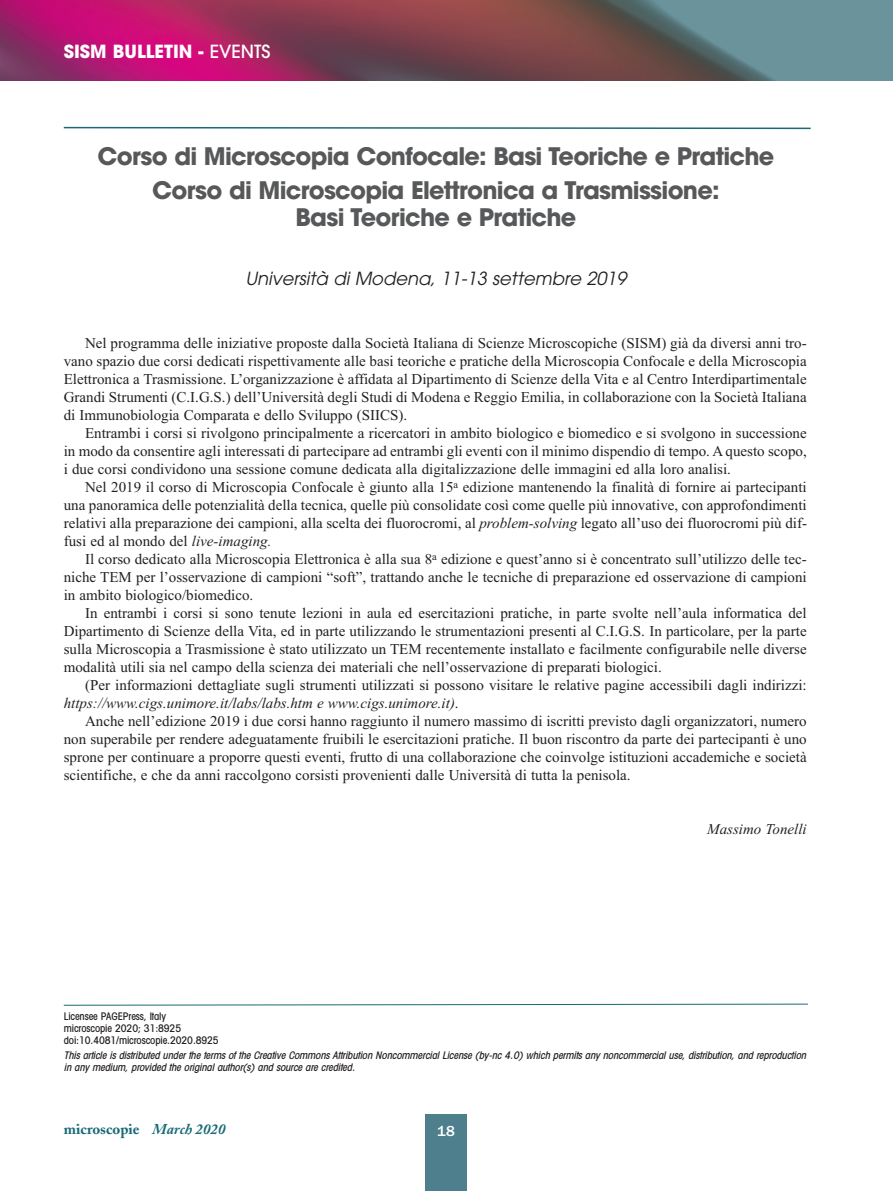
<style>
.page{position:relative;width:893px;height:1191px;background:#fff}
.page>*{position:absolute;margin:0;border:0;box-sizing:border-box;transform-origin:0 0}
.t1{font:700 24px/34.5px "Avant Garde";letter-spacing:-.03em;color:#57585a;text-align:center}
.t2{font:italic 18px "Avant Garde";color:#231f20}
.t3{font:700 18px "Avant Garde";color:#fff}
.t4{font:15px/18px "Times New Roman";color:#231f20;text-align:justify}
.t5{font:700 15px "Adobe Caslon";color:#196a77}
.t6{font:italic 15px "Times New Roman";color:#231f20}
.t7{font:500 15px "Franklin Gothic";color:#fff}
.t8{font:italic 500 condensed 10.5px/12px "Avant Garde";letter-spacing:-.01em;color:#231f20}
.t9{font:500 condensed 10.5px/12px "Avant Garde";letter-spacing:-.01em;color:#231f20}
.s1{font-weight:500}
.s2{font-style:italic}
</style>
<div class="page">
<svg style="left:63px;top:126px;width:748px;height:4px"></svg>
<img style="left:0;top:0;width:893px;height:81px">
<div style="left:425px;top:1114px;width:42px;height:77px;background:#4d808c"></div>
<svg style="left:63px;top:1003px;width:745px;height:2px"></svg>
<p class="t3" style="left:64px;top:45px;width:208px">SISM BULLETIN - <span class="s1">EVENTS</span></p>
<h1 class="t1" style="left:98px;top:142px;width:678px">Corso di Microscopia Confocale: Basi Teoriche e Pratiche<br>Corso di Microscopia Elettronica a Trasmissione:</h1>
<h1 class="t1" style="left:295px;top:203px;width:282px">Basi Teoriche e Pratiche</h1>
<p class="t2" style="left:245px;top:271px;width:382px">Università di Modena, 11-13 settembre 2019</p>
<p class="t4" style="left:64px;top:334px;width:744px;text-indent:21px">Nel programma delle iniziative proposte dalla Società Italiana di Scienze Microscopiche (SISM) già da diversi anni tro&shy;vano spazio due corsi dedicati rispettivamente alle basi teoriche e pratiche della Microscopia Confocale e della Microscopia Elettronica a Trasmissione. L’organizzazione è affidata al Dipartimento di Scienze della Vita e al Centro Interdipartimentale Grandi Strumenti (C.I.G.S.) dell’Università degli Studi di Modena e Reggio Emilia, in collaborazione con la Società Italiana di Immunobiologia Comparata e dello Sviluppo (SIICS).</p>
<p class="t4" style="left:64px;top:424px;width:744px;text-indent:21px">Entrambi i corsi si rivolgono principalmente a ricercatori in ambito biologico e biomedico e si svolgono in successione in modo da consentire agli interessati di partecipare ad entrambi gli eventi con il minimo dispendio di tempo. A questo scopo, i due corsi condividono una sessione comune dedicata alla digitalizzazione delle immagini ed alla loro analisi.</p>
<p class="t4" style="left:64px;top:478px;width:745px;text-indent:21px">Nel 2019 il corso di Microscopia Confocale è giunto alla 15<sup>a</sup> edizione mantenendo la finalità di fornire ai partecipanti una panoramica delle potenzialità della tecnica, quelle più consolidate così come quelle più innovative, con approfondimenti relativi alla preparazione dei campioni, alla scelta dei fluorocromi, al <span class="s2">problem-solving</span> legato all’uso dei fluorocromi più dif&shy;fusi ed al mondo del <span class="s2">live-imaging.</span></p>
<p class="t4" style="left:64px;top:550px;width:744px;text-indent:21px">Il corso dedicato alla Microscopia Elettronica è alla sua 8<sup>a</sup> edizione e quest’anno si è concentrato sull’utilizzo delle tec&shy;niche TEM per l’osservazione di campioni “soft”, trattando anche le tecniche di preparazione ed osservazione di campioni in ambito biologico/biomedico.</p>
<p class="t4" style="left:64px;top:604px;width:744px;text-indent:21px">In entrambi i corsi si sono tenute lezioni in aula ed esercitazioni pratiche, in parte svolte nell’aula informatica del Dipartimento di Scienze della Vita, ed in parte utilizzando le strumentazioni presenti al C.I.G.S. In particolare, per la parte sulla Microscopia a Trasmissione è stato utilizzato un TEM recentemente installato e facilmente configurabile nelle diverse modalità utili sia nel campo della scienza dei materiali che nell’osservazione di preparati biologici.</p>
<p class="t4" style="left:64px;top:676px;width:744px;text-indent:21px">(Per informazioni dettagliate sugli strumenti utilizzati si possono visitare le relative pagine accessibili dagli indirizzi: <span class="s2">https://www.cigs.unimore.it/labs/labs.htm e www.cigs.unimore.it)</span>.</p>
<p class="t4" style="left:64px;top:712px;width:744px;text-indent:21px">Anche nell’edizione 2019 i due corsi hanno raggiunto il numero massimo di iscritti previsto dagli organizzatori, numero non superabile per rendere adeguatamente fruibili le esercitazioni pratiche. Il buon riscontro da parte dei partecipanti è uno sprone per continuare a proporre questi eventi, frutto di una collaborazione che coinvolge istituzioni accademiche e società scientifiche, e che da anni raccolgono corsisti provenienti dalle Università di tutta la penisola.</p>
<p class="t6" style="left:707px;top:820px;width:101px">Massimo Tonelli</p>
<p class="t9" style="left:64px;top:1011px;width:157px">Licensee PAGEPress, Italy<br>microscopie 2020; 31:8925 doi:10.4081/microscopie.2020.8925</p>
<p class="t8" style="left:64px;top:1050px;width:746px">This article is distributed under the terms of the Creative Commons Attribution Noncommercial License (by -nc 4.0) which permits any noncommercial use, distribution, and reproduction in any medium, provided the original author(s) and source are credited.</p>
<p class="t5" style="left:64px;top:1123px;width:163px">microscopie <span class="s2">March 2020</span></p>
<p class="t7" style="left:437px;top:1125px;width:19px">18</p>
</div>
